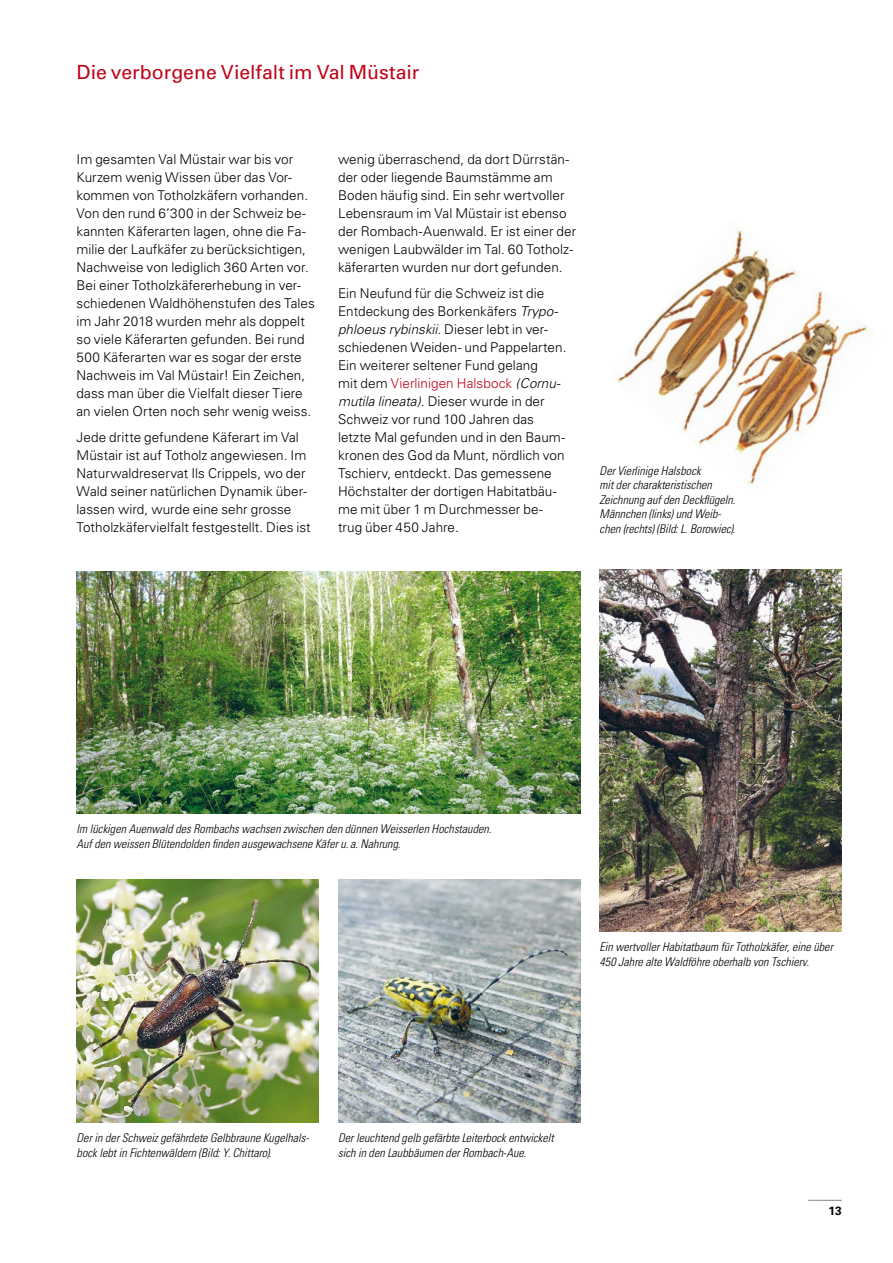
<style>
.page{position:relative;width:893px;height:1263px;background:#fff}
.page>*{position:absolute;margin:0;border:0;box-sizing:border-box;transform-origin:0 0}
.t1{font:19.5px "Univers";color:#c00418}
.t2{font:300 13.5px/18px "Univers";letter-spacing:.005em;color:#000}
.t3{font:italic 300 condensed 12px/14.4px "Univers";letter-spacing:.005em;color:#000}
.t4{font:700 12px "Univers";color:#000}
.s1{font-style:italic}
.s2{color:#c00418}
</style>
<div class="page">
<hr style="left:808px;top:1200px;width:34px;height:1px;background:#87888a">
<img style="left:617px;top:227px;width:251px;height:259px">
<img style="left:77px;top:880px;width:242px;height:242px">
<img style="left:77px;top:571px;width:503px;height:242px">
<img style="left:338px;top:880px;width:242px;height:242px">
<img style="left:600px;top:570px;width:242px;height:361px">
<h1 class="t1" style="left:77px;top:60px;width:344px">Die verborgene Vielfalt im Val Müstair</h1>
<p class="t2" style="left:77px;top:150px;width:240px">Im gesamten Val Müstair war bis vor Kurzem wenig Wissen über das Vor&shy;kommen von Totholzkäfern vorhanden.<br>Von den rund 6’300 in der Schweiz be&shy;kannten Käferarten lagen, ohne die Fa&shy;milie der Laufkäfer zu berücksichtigen, Nachweise von lediglich 360 Arten vor.<br>Bei einer Totholzkäfererhebung in ver&shy;schiedenen Waldhöhenstufen des Tales im Jahr 2018 wurden mehr als doppelt so viele Käferarten gefunden. Bei rund 500 Käferarten war es sogar der erste Nachweis im Val Müstair! Ein Zeichen, dass man über die Vielfalt dieser Tiere an vielen Orten noch sehr wenig weiss.</p>
<p class="t2" style="left:77px;top:428px;width:236px">Jede dritte gefundene Käferart im Val Müstair ist auf Totholz angewiesen. Im Naturwaldreservat Ils Crippels, wo der Wald seiner natürlichen Dynamik über&shy;lassen wird, wurde eine sehr grosse Totholzkäfervielfalt festgestellt. Dies ist</p>
<p class="t2" style="left:338px;top:150px;width:240px">wenig überraschend, da dort Dürrstän&shy;der oder liegende Baumstämme am Boden häufig sind. Ein sehr wertvoller Lebensraum im Val Müstair ist ebenso der Rombach-Auenwald. Er ist einer der wenigen Laubwälder im Tal. 60 Totholz&shy;käferarten wurden nur dort gefunden.</p>
<p class="t2" style="left:338px;top:284px;width:230px">Ein Neufund für die Schweiz ist die Entdeckung des Borkenkäfers <span class="s1">Trypo&shy;phloeus rybinskii.</span> Dieser lebt in ver&shy;schiedenen Weiden- und Pappelarten.<br>Ein weiterer seltener Fund gelang<br>mit dem <span class="s2">Vierlinigen Halsbock</span> <span class="s1">(Cornu&shy;mutila lineata).</span> Dieser wurde in der Schweiz vor rund 100 Jahren das letzte Mal gefunden und in den Baum&shy;kronen des God da Munt, nördlich von Tschierv, entdeckt. Das gemessene Höchstalter der dortigen Habitatbäu&shy;me mit über 1 m Durchmesser be&shy;trug über 450 Jahre.</p>
<p class="t3" style="left:600px;top:463px;width:137px">Der Vierlinige Halsbock<br>mit der charakteristischen<br>Zeichnung auf den Deckflügeln.<br>Männchen (links) und Weib&shy;chen (rechts) (Bild: L. Borowiec).</p>
<p class="t3" style="left:77px;top:822px;width:416px">Im lückigen Auenwald des Rombachs wachsen zwischen den dünnen Weisserlen Hochstauden.<br>Auf den weissen Blütendolden finden ausgewachsene Käfer u. a. Nahrung.</p>
<p class="t3" style="left:600px;top:940px;width:235px">Ein wertvoller Habitatbaum für Totholzkäfer, eine über<br>450 Jahre alte Waldföhre oberhalb von Tschierv.</p>
<p class="t3" style="left:77px;top:1131px;width:234px">Der in der Schweiz gefährdete Gelbbraune Kugelhals&shy;bock lebt in Fichtenwäldern (Bild: Y. Chittaro).</p>
<p class="t3" style="left:338px;top:1131px;width:217px">Der leuchtend gelb gefärbte Leiterbock entwickelt sich in den Laubbäumen der Rombach-Aue.</p>
<p class="t4" style="left:829px;top:1203px;width:15px">13</p>
</div>
